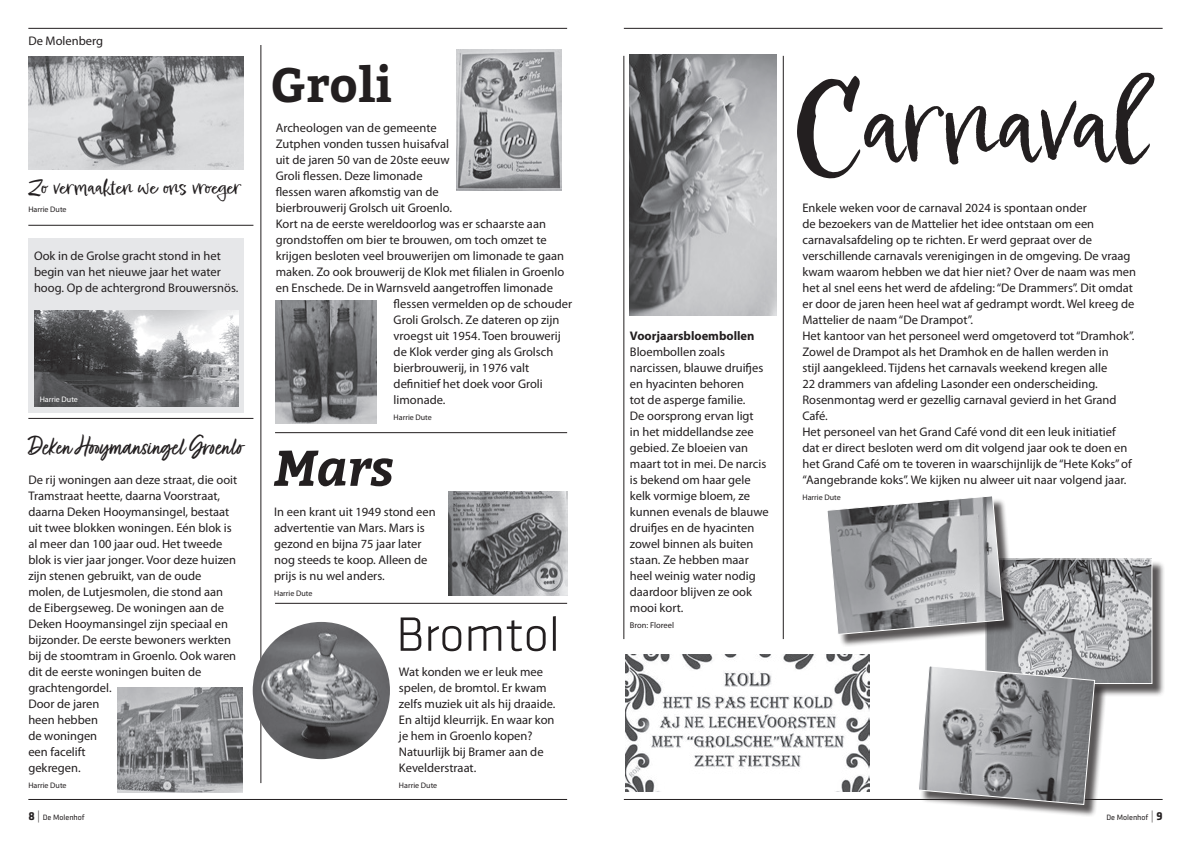
<style>
.page{position:relative;width:1191px;height:842px;background:#fff}
.page>*{position:absolute;margin:0;border:0;box-sizing:border-box;transform-origin:0 0}
.bodytekst{font:108.5px "Epicursive Script";color:#231f20}
.kop{font:300 50px "Klavika";color:#231f20}
.kop-2{font:italic 700 50px "Bitter";color:#231f20}
.kop-3{font:700 48px "Bitter";color:#231f20}
.bodytekst-2{font:30px "Fave Script Pro";color:#231f20}
.tussenkop{font:20px "Epicursive Script";color:#231f20}
.bodytekst-3{font:12.5px/16px "Myriad Pro";color:#231f20}
.bodytekst-4{font:700 12.5px "Myriad Pro";color:#231f20}
.bodytekst-5{font:8.5px "Myriad Pro";color:#231f20}
.bodytekst-6{font:8px "Myriad Pro";color:#231f20}
.t1{font:8px "Klavika";color:#231f20}
.bodytekst-7{font:8px "Myriad Pro";color:#fff}
.s1{font-weight:700;font-size:12px}
.s2{font-weight:300;font-size:12px}
</style>
<div class="page">
<hr style="left:28px;top:28px;width:539px;height:1px;background:#231f20">
<hr style="left:28px;top:799px;width:539px;height:1px;background:#231f20">
<hr style="left:624px;top:799px;width:538px;height:1px;background:#231f20">
<hr style="left:624px;top:28px;width:538px;height:1px;background:#231f20">
<div style="left:28px;top:238px;width:216px;height:174px;background:#e6e7e9"></div>
<hr style="left:261px;top:45px;width:1px;height:738px;background:#231f20">
<hr style="left:275px;top:432px;width:292px;height:1px;background:#231f20">
<hr style="left:275px;top:603px;width:292px;height:1px;background:#231f20">
<hr style="left:28px;top:225px;width:225px;height:1px;background:#231f20">
<hr style="left:28px;top:418px;width:225px;height:1px;background:#231f20">
<img style="left:28px;top:57px;width:216px;height:112px">
<img style="left:456px;top:50px;width:105px;height:141px">
<img style="left:448px;top:492px;width:119px;height:103px">
<img style="left:253px;top:622px;width:137px;height:137px;border-radius:69px">
<img style="left:34px;top:310px;width:204px;height:97px">
<img style="left:117px;top:688px;width:126px;height:104px">
<img style="left:276px;top:300px;width:100px;height:123px">
<img style="left:629px;top:54px;width:148px;height:261px">
<hr style="left:783px;top:56px;width:1px;height:583px;background:#231f20">
<hr style="left:623px;top:56px;width:1px;height:583px;background:#231f20">
<img style="left:625px;top:654px;width:244px;height:138px">
<div style="left:987px;top:560px;width:177px;height:136px;background:#231f20;opacity:.75"></div>
<img style="left:987px;top:560px;width:163px;height:122px">
<div style="left:985px;top:558px;width:167px;height:126px;border:1px solid #fff"></div>
<div style="left:919px;top:667px;width:188px;height:150px;background:#231f20;opacity:.75"></div>
<svg style="left:919px;top:665px;width:176px;height:140px;background:#9a9b9e"></svg>
<div style="left:828px;top:497px;width:188px;height:150px;background:#231f20;opacity:.75"></div>
<svg style="left:827px;top:496px;width:177px;height:139px;background:#9fa0a2"></svg>
<p class="bodytekst-3" style="left:28px;top:33px;width:76px">De Molenberg</p>
<p class="tussenkop" style="left:28px;top:174px;width:215px">Zo vermaakten we ons vroeger</p>
<p class="bodytekst-6" style="left:28px;top:205px;width:40px">Harrie Dute</p>
<p class="bodytekst-3" style="left:34px;top:248px;width:206px">Ook in de Grolse gracht stond in het begin van het nieuwe jaar het water hoog. Op de achtergrond Brouwersnös.</p>
<p class="bodytekst-7" style="left:40px;top:395px;width:40px">Harrie Dute</p>
<p class="bodytekst-2" style="left:28px;top:430px;width:215px">Deken Hooymansingel Groenlo</p>
<p class="bodytekst-3" style="left:28px;top:472px;width:210px">De rij woningen aan deze straat, die ooit<br>Tramstraat heette, daarna Voorstraat, daarna Deken Hooymansingel, bestaat uit twee blokken woningen. Eén blok is al meer dan 100 jaar oud. Het tweede blok is vier jaar jonger. Voor deze huizen zijn stenen gebruikt, van de oude molen, de Lutjesmolen, die stond aan de Eibergseweg. De woningen aan de<br>Deken Hooymansingel zijn speciaal en bijzonder. De eerste bewoners werkten bij de stoomtram in Groenlo. Ook waren dit de eerste woningen buiten de grachtengordel.<br>Door de jaren<br>heen hebben<br>de woningen<br>een facelift<br>gekregen.</p>
<p class="bodytekst-6" style="left:28px;top:781px;width:40px">Harrie Dute</p>
<p class="kop-3" style="left:270px;top:56px;width:124px">Groli</p>
<p class="bodytekst-3" style="left:276px;top:120px;width:178px">Archeologen van de gemeente<br>Zutphen vonden tussen huisafval uit de jaren 50 van de 20ste eeuw<br>Groli flessen. Deze limonade flessen waren afkomstig van de bierbrouwerij Grolsch uit Groenlo.</p>
<p class="bodytekst-3" style="left:276px;top:216px;width:272px">Kort na de eerste wereldoorlog was er schaarste aan</p>
<p class="bodytekst-3" style="left:276px;top:232px;width:272px">grondstoffen om bier te brouwen, om toch omzet te</p>
<p class="bodytekst-3" style="left:276px;top:248px;width:290px">krijgen besloten veel brouwerijen om limonade te gaan</p>
<p class="bodytekst-3" style="left:276px;top:264px;width:290px">maken. Zo ook brouwerij de Klok met filialen in Groenlo</p>
<p class="bodytekst-3" style="left:276px;top:280px;width:279px">en Enschede. De in Warnsveld aangetroffen limonade</p>
<p class="bodytekst-3" style="left:393px;top:296px;width:180px">flessen vermelden op de schouder</p>
<p class="bodytekst-3" style="left:393px;top:312px;width:167px">Groli Grolsch. Ze dateren op zijn</p>
<p class="bodytekst-3" style="left:393px;top:328px;width:169px">vroegst uit 1954. Toen brouwerij</p>
<p class="bodytekst-3" style="left:393px;top:344px;width:161px">de Klok verder ging als Grolsch</p>
<p class="bodytekst-3" style="left:393px;top:360px;width:137px">bierbrouwerij, in 1976 valt</p>
<p class="bodytekst-3" style="left:393px;top:376px;width:151px">definitief het doek voor Groli</p>
<p class="bodytekst-3" style="left:393px;top:392px;width:53px">limonade.</p>
<p class="bodytekst-6" style="left:393px;top:413px;width:40px">Harrie Dute</p>
<p class="kop-2" style="left:274px;top:436px;width:122px">Mars</p>
<p class="bodytekst-3" style="left:274px;top:504px;width:163px">In een krant uit 1949 stond een advertentie van Mars. Mars is gezond en bijna 75 jaar later nog steeds te koop. Alleen de prijs is nu wel anders.</p>
<p class="bodytekst-6" style="left:274px;top:589px;width:40px">Harrie Dute</p>
<p class="kop" style="left:396px;top:607px;width:165px">Bromtol</p>
<p class="bodytekst-3" style="left:399px;top:664px;width:158px">Wat konden we er leuk mee spelen, de bromtol. Er kwam zelfs muziek uit als hij draaide.</p>
<p class="bodytekst-3" style="left:399px;top:712px;width:157px">En altijd kleurrijk. En waar kon je hem in Groenlo kopen?<br>Natuurlijk bij Bramer aan de<br>Kevelderstraat.</p>
<p class="bodytekst-6" style="left:399px;top:781px;width:40px">Harrie Dute</p>
<p class="bodytekst-4" style="left:630px;top:329px;width:126px">Voorjaarsbloembollen</p>
<p class="bodytekst-3" style="left:630px;top:344px;width:140px">Bloembollen zoals narcissen, blauwe druifjes en hyacinten behoren<br>tot de asperge familie.<br>De oorsprong ervan ligt<br>in het middellandse zee gebied. Ze bloeien van maart tot in mei. De narcis is bekend om haar gele kelk vormige bloem, ze kunnen evenals de blauwe druifjes en de hyacinten zowel binnen als buiten staan. Ze hebben maar heel weinig water nodig daardoor blijven ze ook mooi kort.</p>
<p class="bodytekst-5" style="left:630px;top:621px;width:46px">Bron: Floreel</p>
<p class="bodytekst" style="left:793px;top:54px;width:354px">Carnaval</p>
<p class="bodytekst-3" style="left:802px;top:200px;width:335px">Enkele weken voor de carnaval 2024 is spontaan onder<br>de bezoekers van de Mattelier het idee ontstaan om een carnavalsafdeling op te richten. Er werd gepraat over de verschillende carnavals verenigingen in de omgeving. De vraag kwam waarom hebben we dat hier niet? Over de naam was men het al snel eens het werd de afdeling: “De Drammers”. Dit omdat er door de jaren heen heel wat af gedrampt wordt. Wel kreeg de Mattelier de naam “De Drampot”.</p>
<p class="bodytekst-3" style="left:802px;top:328px;width:333px">Het kantoor van het personeel werd omgetoverd tot “Dramhok”.<br>Zowel de Drampot als het Dramhok en de hallen werden in<br>stijl aangekleed. Tijdens het carnavals weekend kregen alle<br>22 drammers van afdeling Lasonder een onderscheiding.<br>Rosenmontag werd er gezellig carnaval gevierd in het Grand Café.</p>
<p class="bodytekst-3" style="left:802px;top:424px;width:331px">Het personeel van het Grand Café vond dit een leuk initiatief dat er direct besloten werd om dit volgend jaar ook te doen en het Grand Café om te toveren in waarschijnlijk de “Hete Koks” of “Aangebrande koks”. We kijken nu alweer uit naar volgend jaar.</p>
<p class="bodytekst-6" style="left:802px;top:493px;width:40px">Harrie Dute</p>
<p class="t1" style="left:28px;top:813px;width:58px"><span class="s1">8</span> <span class="s2">|</span> De Molenhof</p>
<p class="t1" style="left:1106px;top:813px;width:58px">De Molenhof <span class="s2">|</span> <span class="s1">9</span></p>
</div>
